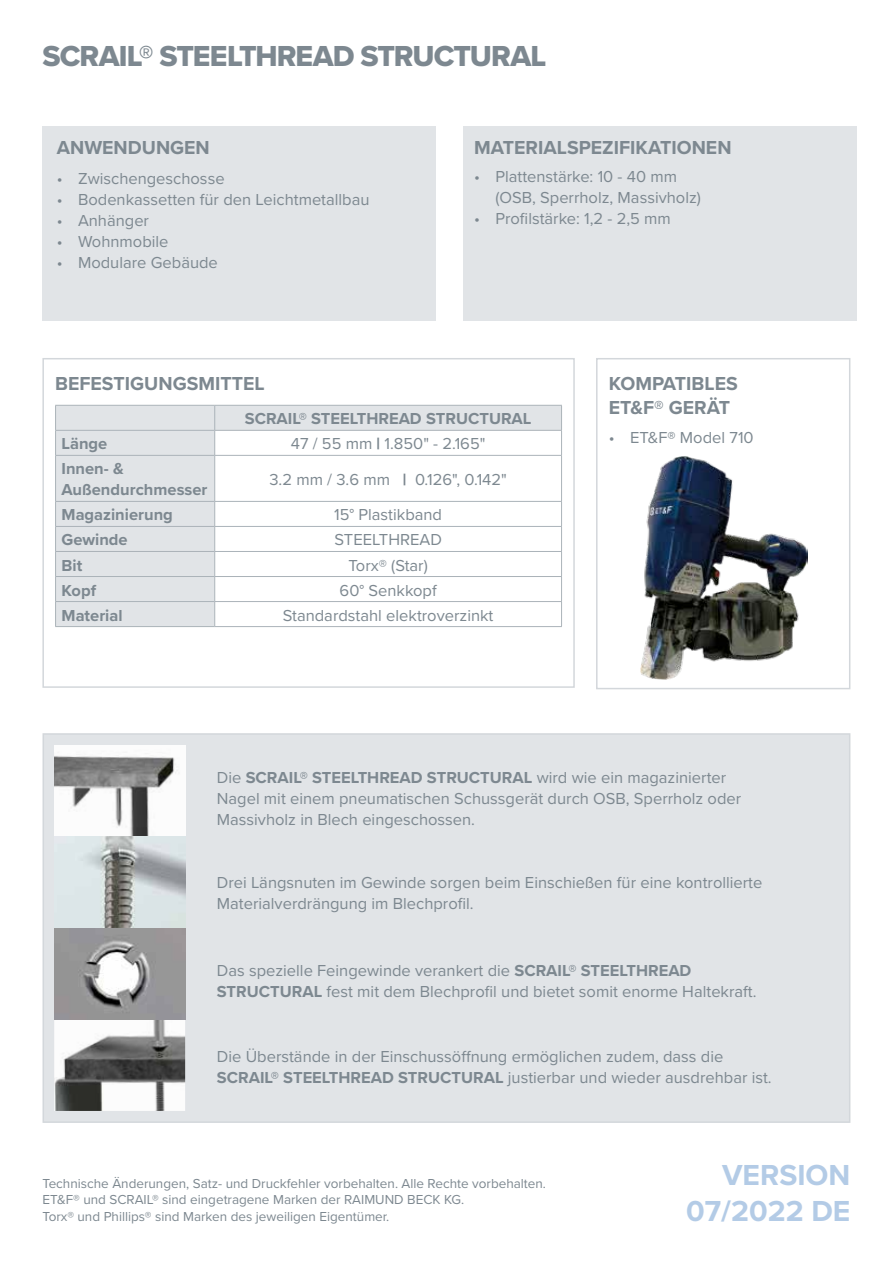
<style>
.page{position:relative;width:893px;height:1263px;background:#fff}
.page>*{position:absolute;margin:0;border:0;box-sizing:border-box;transform-origin:0 0}
.t1{font:30px "Proxima Nova Extrabld";letter-spacing:-.03em;color:#7d8890}
.t2{font:700 30px/36px "Proxima Nova";color:#b3cbe6;text-align:right}
.t3{font:700 19.5px/23.4px "Proxima Nova";color:#7d8890}
.t4{font:16.5px/21px "Proxima Nova";color:#7d8890}
.t5{font:700 16.5px/21px "Proxima Nova";color:#7d8890}
.t6{font:13.5px/16.5px "Proxima Nova";color:#7d8890}
.s1{font-family:"Proxima Nova Extrabld"}
.s2{font-weight:700}
</style>
<div class="page">
<div style="left:43px;top:126px;width:393px;height:195px;background:#e1e4e7"></div>
<div style="left:463px;top:126px;width:394px;height:195px;background:#e1e4e7"></div>
<div style="left:596px;top:358px;width:254px;height:331px;background:#fff;border:2px solid #d3d7db"></div>
<div style="left:42px;top:358px;width:533px;height:330px;border:2px solid #d3d7db"></div>
<div style="left:43px;top:733px;width:807px;height:390px;background:#e1e4e7;border:2px solid #d3d7db"></div>
<img style="left:54px;top:745px;width:131px;height:366px">
<svg style="left:56px;top:406px;width:505px;height:220px;fill:#e1e4e7"></svg>
<svg style="left:215px;top:456px;width:346px;height:45px"></svg>
<hr style="left:55px;top:405px;width:160px;height:1px;background:#abb3b9">
<hr style="left:55px;top:430px;width:160px;height:1px;background:#abb3b9">
<hr style="left:55px;top:455px;width:160px;height:1px;background:#abb3b9">
<hr style="left:55px;top:501px;width:160px;height:1px;background:#abb3b9">
<hr style="left:55px;top:526px;width:160px;height:1px;background:#abb3b9">
<hr style="left:55px;top:551px;width:160px;height:1px;background:#abb3b9">
<hr style="left:55px;top:576px;width:160px;height:1px;background:#abb3b9">
<hr style="left:55px;top:601px;width:160px;height:1px;background:#abb3b9">
<hr style="left:55px;top:626px;width:160px;height:1px;background:#abb3b9">
<svg style="left:55px;top:406px;width:1px;height:49px"></svg>
<hr style="left:55px;top:456px;width:1px;height:45px;background:#abb3b9">
<svg style="left:55px;top:502px;width:1px;height:124px"></svg>
<svg style="left:561px;top:406px;width:1px;height:49px"></svg>
<hr style="left:215px;top:405px;width:347px;height:1px;background:#abb3b9">
<hr style="left:215px;top:430px;width:347px;height:1px;background:#abb3b9">
<svg style="left:214px;top:406px;width:1px;height:49px"></svg>
<hr style="left:215px;top:626px;width:347px;height:1px;background:#abb3b9">
<hr style="left:215px;top:455px;width:347px;height:1px;background:#abb3b9">
<hr style="left:214px;top:456px;width:1px;height:45px;background:#abb3b9">
<hr style="left:561px;top:456px;width:1px;height:45px;background:#abb3b9">
<svg style="left:214px;top:501px;width:348px;height:125px"></svg>
<hr style="left:215px;top:526px;width:347px;height:1px;background:#abb3b9">
<img style="left:640px;top:456px;width:167px;height:223px">
<h1 class="t1" style="left:43px;top:34px;width:505px">SCRAIL® STEELTHREAD STRUCTURAL</h1>
<p class="t3" style="left:57px;top:136px;width:155px">ANWENDUNGEN</p>
<p class="t4" style="left:57px;top:167px;width:169px">• Zwischengeschosse</p>
<p class="t4" style="left:57px;top:188px;width:314px">• Bodenkassetten für den Leichtmetallbau</p>
<p class="t4" style="left:57px;top:209px;width:94px">• Anhänger</p>
<p class="t4" style="left:57px;top:230px;width:113px">• Wohnmobile</p>
<p class="t4" style="left:57px;top:251px;width:163px">• Modulare Gebäude</p>
<p class="t3" style="left:474px;top:135px;width:259px">MATERIALSPEZIFIKATIONEN</p>
<p class="t4" style="left:495px;top:166px;width:207px;text-indent:-21px">• Plattenstärke: 10 - 40 mm (OSB, Sperrholz, Massivholz)</p>
<p class="t4" style="left:474px;top:208px;width:198px">• Profilstärke: 1,2 - 2,5 mm</p>
<p class="t3" style="left:55px;top:372px;width:211px">BEFESTIGUNGSMITTEL</p>
<p class="t5" style="left:245px;top:408px;width:288px">SCRAIL® STEELTHREAD STRUCTURAL</p>
<p class="t5" style="left:62px;top:433px;width:47px">Länge</p>
<p class="t4" style="left:291px;top:433px;width:196px">47 / 55 mm <span class="s1">|</span> 1.850" - 2.165"</p>
<p class="t5" style="left:62px;top:458px;width:147px">Innen- &amp;<br>Außendurchmesser</p>
<p class="t4" style="left:269px;top:468px;width:239px">3.2 mm / 3.6 mm <span class="s1">|</span> 0.126", 0.142"</p>
<p class="t5" style="left:62px;top:504px;width:113px">Magazinierung</p>
<p class="t4" style="left:334px;top:504px;width:109px">15° Plastikband</p>
<p class="t5" style="left:62px;top:529px;width:68px">Gewinde</p>
<p class="t4" style="left:334px;top:529px;width:109px">STEELTHREAD</p>
<p class="t5" style="left:62px;top:554px;width:22px">Bit</p>
<p class="t4" style="left:348px;top:554px;width:81px">Torx® (Star)</p>
<p class="t5" style="left:62px;top:579px;width:36px">Kopf</p>
<p class="t4" style="left:340px;top:579px;width:99px">60° Senkkopf</p>
<p class="t5" style="left:62px;top:604px;width:63px">Material</p>
<p class="t4" style="left:283px;top:604px;width:212px">Standardstahl elektroverzinkt</p>
<p class="t3" style="left:609px;top:372px;width:130px">KOMPATIBLES<br>ET&amp;F® GERÄT</p>
<p class="t4" style="left:609px;top:427px;width:146px">• ET&amp;F<span class="s1">®</span> Model 710</p>
<p class="t4" style="left:217px;top:766px;width:526px">Die <span class="s2">SCRAIL® STEELTHREAD STRUCTURAL</span> wird wie ein magazinierter<br>Nagel mit einem pneumatischen Schussgerät durch OSB, Sperrholz oder<br>Massivholz in Blech eingeschossen.</p>
<p class="t4" style="left:217px;top:871px;width:547px">Drei Längsnuten im Gewinde sorgen beim Einschießen für eine kontrollierte<br>Materialverdrängung im Blechprofil.</p>
<p class="t4" style="left:217px;top:960px;width:541px">Das spezielle Feingewinde verankert die <span class="s2">SCRAIL® STEELTHREAD<br>STRUCTURAL</span> fest mit dem Blechprofil und bietet somit enorme Haltekraft.</p>
<p class="t4" style="left:217px;top:1046px;width:556px">Die Überstände in der Einschussöffnung ermöglichen zudem, dass die<br><span class="s2">SCRAIL® STEELTHREAD STRUCTURAL</span> justierbar und wieder ausdrehbar ist.</p>
<p class="t6" style="left:43px;top:1174px;width:505px">Technische Änderungen, Satz- und Druckfehler vorbehalten. Alle Rechte vorbehalten.<br>ET&amp;F® und SCRAIL® sind eingetragene Marken der RAIMUND BECK KG.<br>Torx® und Phillips® sind Marken des jeweiligen Eigentümer.</p>
<h1 class="t2" style="left:686px;top:1156px;width:166px">VERSION<br>07/2022 DE</h1>
</div>
